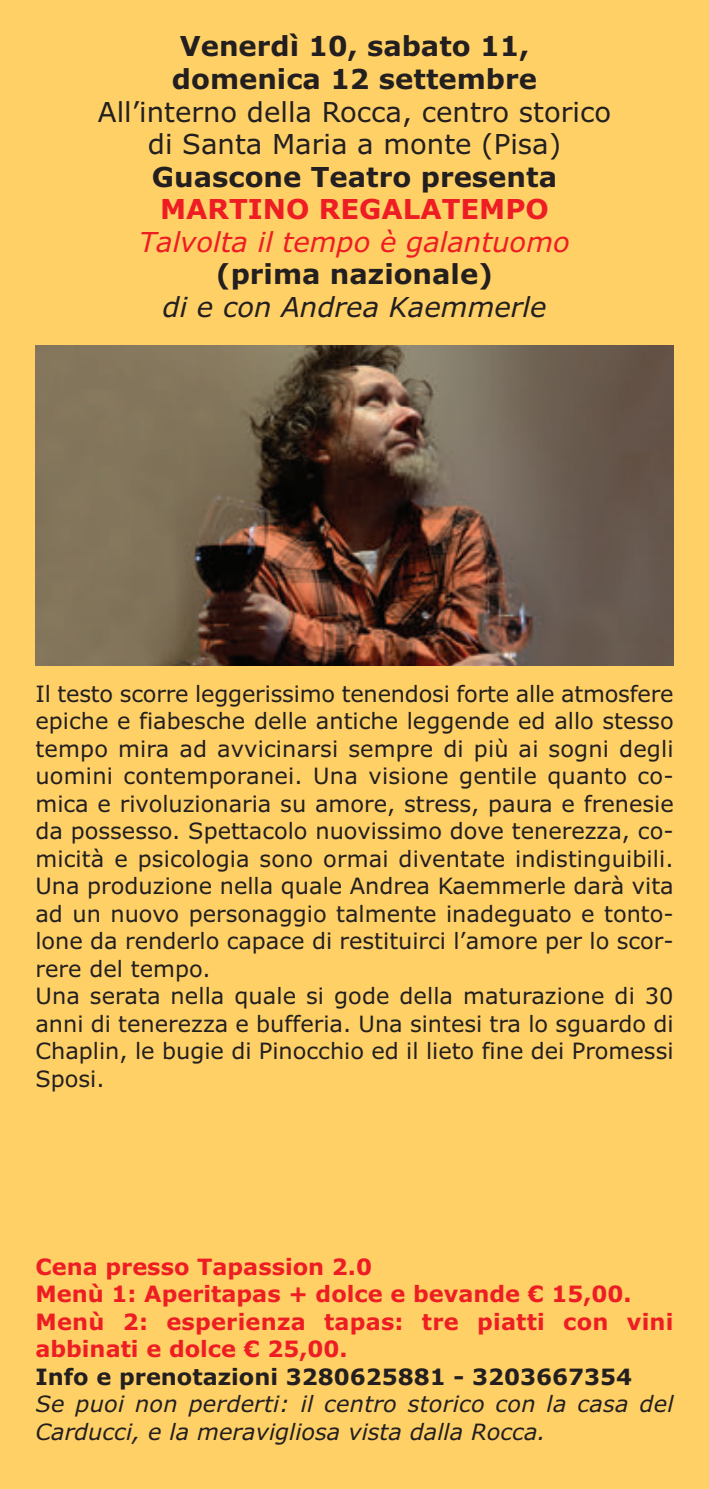
<style>
.page{position:relative;width:709px;height:1489px;background:#fff}
.page>*{position:absolute;margin:0;border:0;box-sizing:border-box;transform-origin:0 0}
.t1{font:700 27.5px/32.5px "Verdana";color:#231f20}
.t2{font:27.5px/32.5px "Verdana";color:#231f20;text-align:center}
.t3{font:italic 27.5px "Verdana";color:#ee1d23}
.t4{font:italic 27.5px "Verdana";color:#231f20}
.t5{font:700 27.5px "Verdana";color:#ee1d23}
.t6{font:22.5px/27.5px "Verdana";color:#231f20}
.t7{font:700 22.5px/27.5px "Verdana";color:#ee1d23}
.t8{font:italic 22.5px/27.5px "Verdana";letter-spacing:.01em;color:#231f20}
.t9{font:700 22.5px "Verdana";color:#231f20}
</style>
<div class="page">
<div style="left:0;top:0;width:709px;height:1488px;background:#fed066"></div>
<img style="left:35px;top:346px;width:638px;height:319px">
<p class="t1" style="left:172px;top:33px;width:367px">Venerdì 10, sabato 11, domenica 12 settembre</p>
<p class="t2" style="left:98px;top:98px;width:515px">All’interno della Rocca, centro storico di Santa Maria a monte (Pisa)</p>
<p class="t1" style="left:152px;top:163px;width:406px">Guascone Teatro presenta</p>
<p class="t5" style="left:160px;top:198px;width:390px">MARTINO REGALATEMPO</p>
<p class="t3" style="left:139px;top:231px;width:432px">Talvolta il tempo è galantuomo</p>
<p class="t1" style="left:216px;top:260px;width:279px">(prima nazionale)</p>
<p class="t4" style="left:163px;top:296px;width:385px">di e con Andrea Kaemmerle</p>
<p class="t6" style="left:35px;top:681px;width:640px">Il testo scorre leggerissimo tenendosi forte alle atmosfere epiche e fiabesche delle antiche leggende ed allo stesso tempo mira ad avvicinarsi sempre di più ai sogni degli uomini contemporanei. Una visione gentile quanto co&shy;mica e rivoluzionaria su amore, stress, paura e frenesie da possesso. Spettacolo nuovissimo dove tenerezza, co&shy;micità e psicologia sono ormai diventate indistinguibili.<br>Una produzione nella quale Andrea Kaemmerle darà vita ad un nuovo personaggio talmente inadeguato e tonto&shy;lone da renderlo capace di restituirci l’amore per lo scor&shy;rere del tempo.<br>Una serata nella quale si gode della maturazione di 30 anni di tenerezza e bufferia. Una sintesi tra lo sguardo di Chaplin, le bugie di Pinocchio ed il lieto fine dei Promessi Sposi.</p>
<p class="t7" style="left:35px;top:1254px;width:639px">Cena presso Tapassion 2.0<br>Menù 1: Aperitapas + dolce e bevande € 15,00.<br>Menù 2: esperienza tapas: tre piatti con vini abbinati e dolce € 25,00.</p>
<p class="t9" style="left:35px;top:1367px;width:598px">Info e prenotazioni 3280625881 - 3203667354</p>
<p class="t8" style="left:35px;top:1391px;width:639px">Se puoi non perderti: il centro storico con la casa del<br>Carducci, e la meravigliosa vista dalla Rocca.</p>
</div>
